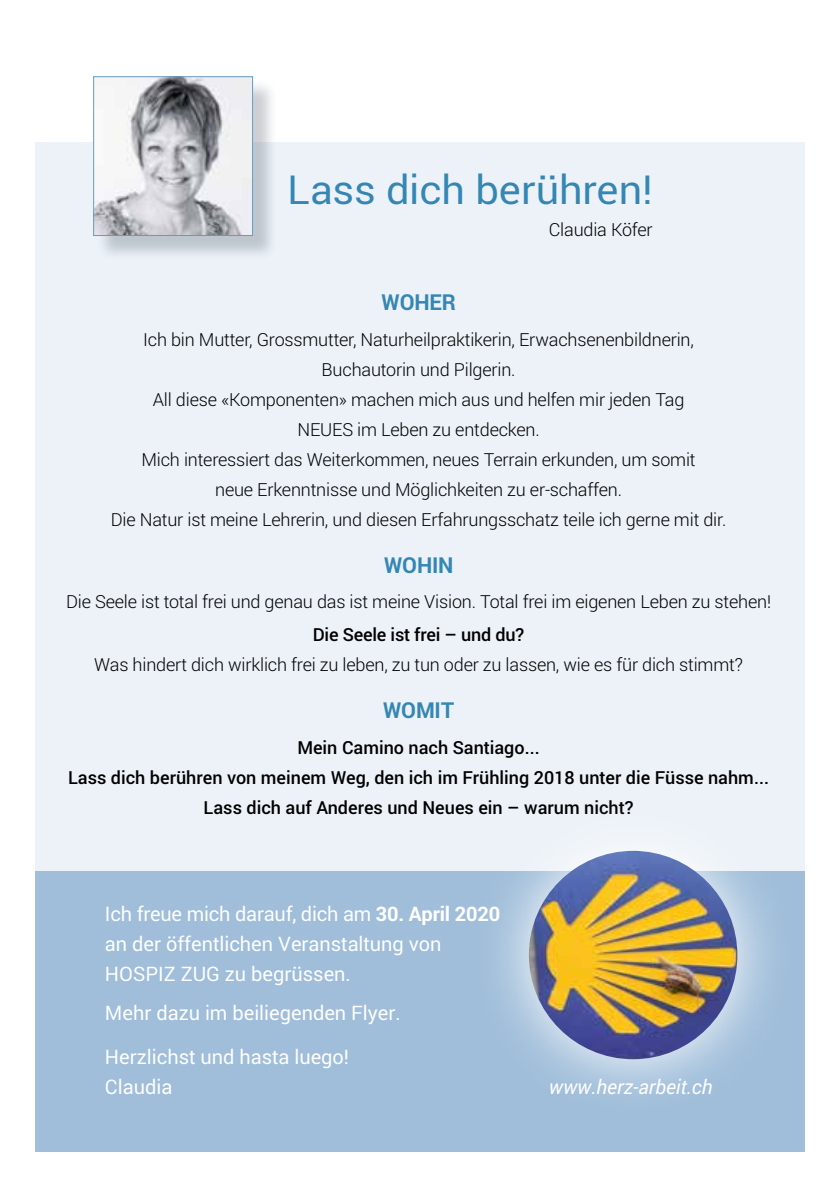
<style>
.page{position:relative;width:840px;height:1191px;background:#fff}
.page>*{position:absolute;margin:0;border:0;box-sizing:border-box;transform-origin:0 0}
.t1{font:40px "Roboto";color:#3486b4;scale:1.04 1}
.t2{font:700 22px "Roboto";letter-spacing:-.01em;color:#3486b4}
.t3{font:20px/30px "Roboto";color:#fff}
.t4{font:italic 20px "Roboto";color:#fff}
.t5{font:300 18px/30px "Roboto";letter-spacing:-.01em;color:#000;text-align:center}
.t6{font:500 18px/30px "Roboto";color:#000;text-align:center}
.s1{font-weight:700}
</style>
<div class="page">
<div style="left:35px;top:142px;width:769px;height:1008px;background:#ecf2f8"></div>
<div style="left:96px;top:80px;width:181px;height:180px;background:#323e4d;opacity:.25"></div>
<img style="left:95px;top:79px;width:155px;height:155px">
<div style="left:93px;top:77px;width:159px;height:159px;border:1px solid #659cc3"></div>
<div style="left:35px;top:870px;width:769px;height:281px;background:#a0beda"></div>
<svg style="left:472px;top:850px;width:321px;height:239px"></svg>
<img style="left:528px;top:851px;width:209px;height:208px;border-radius:104px">
<h1 class="t1" style="left:287px;top:162px;width:353px">Lass dich berühren!</h1>
<p class="t5" style="left:548px;top:214px;width:105px">Claudia Köfer</p>
<p class="t2" style="left:381px;top:287px;width:76px">WOHER</p>
<p class="t5" style="left:111px;top:324px;width:616px">Ich bin Mutter, Grossmutter, Naturheilpraktikerin, Erwachsenenbildnerin, Buchautorin und Pilgerin.<br>All diese «Komponenten» machen mich aus und helfen mir jeden Tag<br>NEUES im Leben zu entdecken.<br>Mich interessiert das Weiterkommen, neues Terrain erkunden, um somit<br>neue Erkenntnisse und Möglichkeiten zu er-schaffen.<br>Die Natur ist meine Lehrerin, und diesen Erfahrungsschatz teile ich gerne mit dir.</p>
<p class="t2" style="left:383px;top:550px;width:71px">WOHIN</p>
<p class="t5" style="left:66px;top:586px;width:706px">Die Seele ist total frei und genau das ist meine Vision. Total frei im eigenen Leben zu stehen!</p>
<p class="t6" style="left:312px;top:619px;width:213px">Die Seele ist frei – und du?</p>
<p class="t5" style="left:94px;top:649px;width:649px">Was hindert dich wirklich frei zu leben, zu tun oder zu lassen, wie es für dich stimmt?</p>
<p class="t2" style="left:382px;top:695px;width:73px">WOMIT</p>
<p class="t6" style="left:68px;top:732px;width:702px">Mein Camino nach Santiago...<br>Lass dich berühren von meinem Weg, den ich im Frühling 2018 unter die Füsse nahm...<br>Lass dich auf Anderes und Neues ein – warum nicht?</p>
<p class="t3" style="left:105px;top:898px;width:396px">Ich freue mich darauf, dich am <span class="s1">30. April 2020 </span>an der öffentlichen Veranstaltung von<br>HOSPIZ ZUG zu begrüssen.</p>
<p class="t3" style="left:105px;top:997px;width:297px">Mehr dazu im beiliegenden Flyer.</p>
<p class="t3" style="left:105px;top:1041px;width:245px">Herzlichst und hasta luego!<br>Claudia</p>
<p class="t4" style="left:548px;top:1075px;width:165px">www.herz-arbeit.ch</p>
</div>
